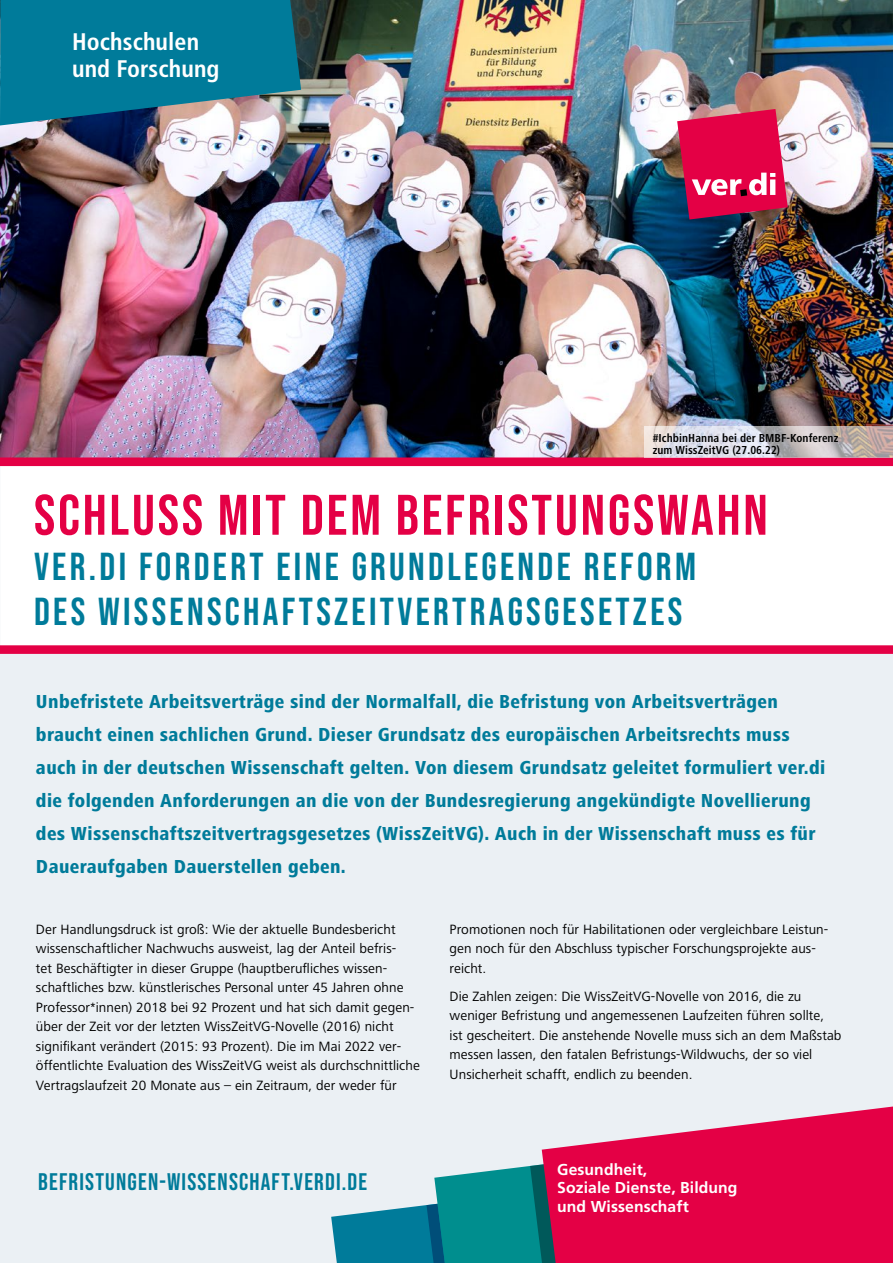
<style>
.page{position:relative;width:893px;height:1263px;background:#fff}
.page>*{position:absolute;margin:0;border:0;box-sizing:border-box;transform-origin:0 0}
.t1{font:57px "Bebas Neue";letter-spacing:.05em;color:#e40045}
.t2{font:39px/45px "Bebas Neue";letter-spacing:.085em;color:#007b9a}
.t3{font:24px "Bebas Neue";letter-spacing:.05em;color:#007b9a}
.t4{font:700 condensed 24px/27px "Frutiger LT Pro";letter-spacing:.005em;color:#fff}
.t5{font:800 condensed 19.5px/33px "Frutiger Next LT";letter-spacing:.02em;color:#007b9a}
.t6{font:700 15.75px/18.8px "Frutiger LT Pro";letter-spacing:.005em;color:#fff}
.t7{font:13.95px/19.5px "Frutiger Next LT";letter-spacing:.005em;color:#000}
.t8{font:700 condensed 12px/12px "Frutiger Next LT";letter-spacing:.005em;color:#000}
</style>
<div class="page">
<div style="left:0;top:648px;width:893px;height:615px;background:#ebf0f4"></div>
<img style="left:0;top:0;width:893px;height:457px">
<svg style="left:331px;top:1204px;width:103px;height:59px;background:#1f88a4"></svg>
<svg style="left:434px;top:1166px;width:96px;height:97px;background:#109193"></svg>
<svg style="left:530px;top:1149px;width:12px;height:114px"></svg>
<svg style="left:542px;top:1106px;width:351px;height:157px;background:#df255f"></svg>
<svg style="left:0;top:0;width:301px;height:125px;background:#167d98"></svg>
<svg style="left:677px;top:109px;width:111px;height:111px;background:#d0295c"></svg>
<div style="left:0;top:457px;width:893px;height:9px;background:#e40045"></div>
<div style="left:0;top:645px;width:893px;height:9px;background:#e40045"></div>
<svg style="left:645px;top:426px;width:248px;height:31px;background:#cfc9cd"></svg>
<h3 class="t4" style="left:72px;top:28px;width:149px">Hochschulen und Forschung</h3>
<p class="t8" style="left:653px;top:432px;width:187px">#IchbinHanna bei der BMBF-Konferenz zum WissZeitVG (27.06.22)</p>
<h1 class="t1" style="left:34px;top:483px;width:735px">SCHLUSS MIT DEM BEFRISTUNGSWAHN</h1>
<h2 class="t2" style="left:34px;top:543px;width:663px">VER.DI FORDERT EINE GRUNDLEGENDE REFORM<br>DES WISSENSCHAFTSZEITVERTRAGSGESETZES</h2>
<p class="t5" style="left:36px;top:685px;width:791px">Unbefristete Arbeitsverträge sind der Normalfall, die Befristung von Arbeitsverträgen braucht einen sachlichen Grund. Dieser Grundsatz des europäischen Arbeitsrechts muss auch in der deutschen Wissenschaft gelten. Von diesem Grundsatz geleitet formuliert ver.di die folgenden Anforderungen an die von der Bundesregierung angekündigte Novellierung des Wissenschaftszeitvertragsgesetzes (WissZeitVG). Auch in der Wissenschaft muss es für Daueraufgaben Dauerstellen geben.</p>
<p class="t7" style="left:36px;top:919px;width:385px">Der Handlungsdruck ist groß: Wie der aktuelle Bundesbericht wissenschaftlicher Nachwuchs ausweist, lag der Anteil befris-<br>tet Beschäftigter in dieser Gruppe (hauptberufliches wissen&shy;schaftliches bzw. künstlerisches Personal unter 45 Jahren ohne Professor*innen) 2018 bei 92 Prozent und hat sich damit gegen&shy;über der Zeit vor der letzten WissZeitVG-Novelle (2016) nicht signifikant verändert (2015: 93 Prozent). Die im Mai 2022 ver&shy;öffentlichte Evaluation des WissZeitVG weist als durchschnittliche Vertragslaufzeit 20 Monate aus – ein Zeitraum, der weder für</p>
<p class="t7" style="left:450px;top:919px;width:380px">Promotionen noch für Habilitationen oder vergleichbare Leistun&shy;gen noch für den Abschluss typischer Forschungsprojekte aus&shy;reicht.</p>
<p class="t7" style="left:450px;top:986px;width:393px">Die Zahlen zeigen: Die WissZeitVG-Novelle von 2016, die zu weniger Befristung und angemessenen Laufzeiten führen sollte,<br>ist gescheitert. Die anstehende Novelle muss sich an dem Maßstab messen lassen, den fatalen Befristungs-Wildwuchs, der so viel Unsicherheit schafft, endlich zu beenden.</p>
<h3 class="t3" style="left:38px;top:1168px;width:330px">BEFRISTUNGEN-WISSENSCHAFT.VERDI.DE</h3>
<p class="t6" style="left:557px;top:1160px;width:182px">Gesundheit,<br>Soziale Dienste, Bildung und Wissenschaft</p>
</div>
